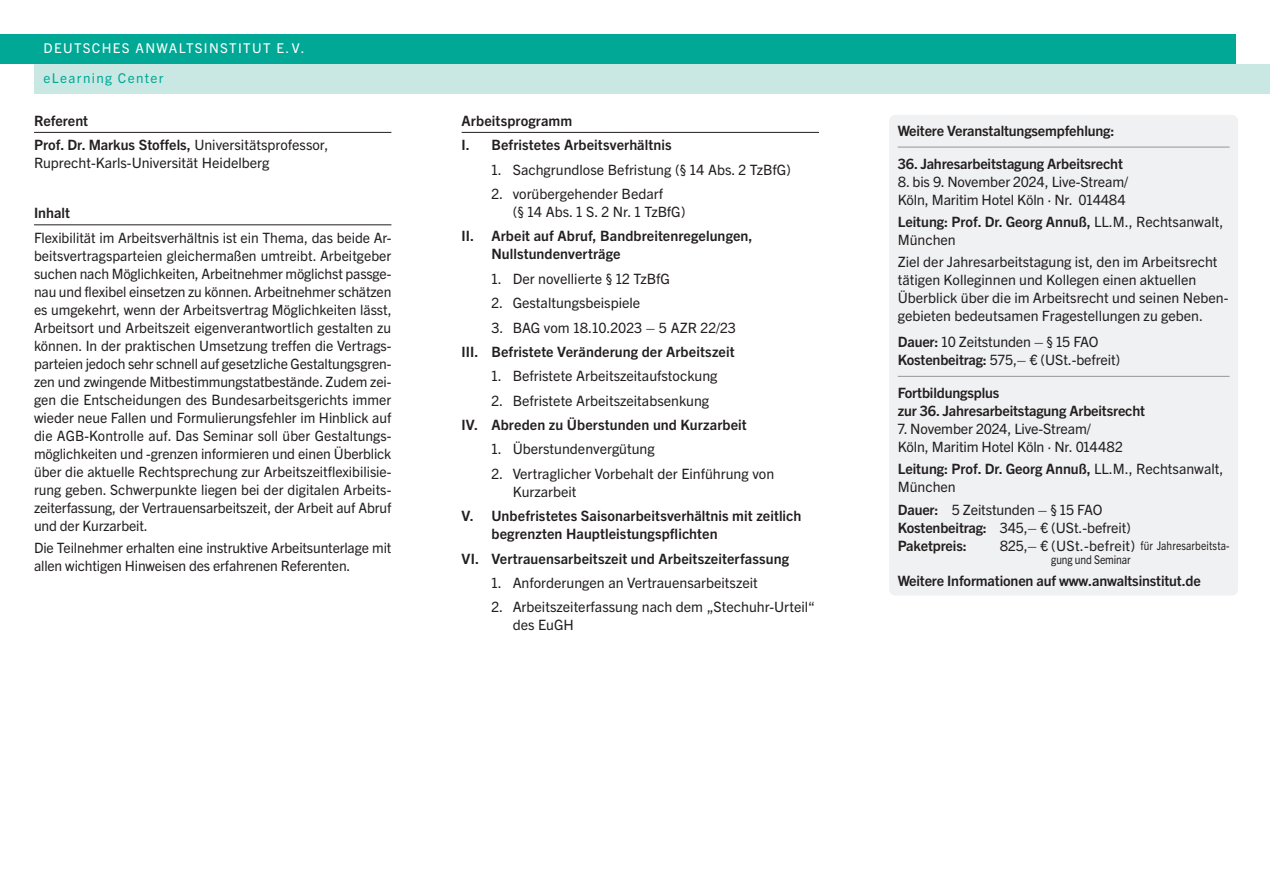
<style>
.page{position:relative;width:1270px;height:893px;background:#fff}
.page>*{position:absolute;margin:0;border:0;box-sizing:border-box;transform-origin:0 0}
.t1{font:14.25px/18px "Trade Gothic Next LT Pro";color:#231f20}
.t2{font:700 14.25px/18px "Trade Gothic Next LT Pro";color:#231f20}
.t3{font:13.5px "Trade Gothic Next LT Pro";letter-spacing:.1em;color:#fff}
.t4{font:13.5px "Trade Gothic Next LT Pro";letter-spacing:.1em;color:#00a895}
.t5{font:12px "Trade Gothic Next LT Pro";letter-spacing:-.01em;color:#231f20;scale:.85 1}
.s1{font-weight:400}
.s2{font-weight:700}
.s3{font-size:12px}
</style>
<div class="page">
<div style="left:34px;top:64px;width:1235px;height:30px;background:#c9e8e4"></div>
<div style="left:0;top:34px;width:1235px;height:30px;background:#00a895"></div>
<hr style="left:461px;top:132px;width:358px;height:1px;background:#231f20">
<hr style="left:34px;top:132px;width:357px;height:1px;background:#231f20">
<hr style="left:34px;top:225px;width:357px;height:1px;background:#231f20">
<div style="left:889px;top:115px;width:348px;height:481px;background:#f0f1f2;border-radius:6px"></div>
<hr style="left:897px;top:147px;width:332px;height:1px;background:#939598">
<hr style="left:897px;top:376px;width:332px;height:1px;background:#939598">
<p class="t3" style="left:44px;top:39px;width:262px">DEUTSCHES ANWALTSINSTITUT E.V.</p>
<p class="t4" style="left:44px;top:69px;width:121px">eLearning Center</p>
<p class="t2" style="left:34px;top:107px;width:296px;line-height:24.5px">Referent<br>Prof. Dr. Markus Stoffels, <span class="s1">Universitätsprofessor,</span></p>
<p class="t1" style="left:34px;top:153px;width:237px">Ruprecht-Karls-Universität Heidelberg</p>
<p class="t2" style="left:34px;top:203px;width:37px">Inhalt</p>
<p class="t1" style="left:34px;top:228px;width:359px;text-align:justify">Flexibilität im Arbeitsverhältnis ist ein Thema, das beide Ar&shy;beitsvertragsparteien gleichermaßen umtreibt. Arbeitgeber suchen nach Möglichkeiten, Arbeitnehmer möglichst passge&shy;nau und flexibel einsetzen zu können. Arbeitnehmer schätzen es umgekehrt, wenn der Arbeitsvertrag Möglichkeiten lässt, Arbeitsort und Arbeitszeit eigenverantwortlich gestalten zu können. In der praktischen Umsetzung treffen die Vertrags&shy;parteien jedoch sehr schnell auf gesetzliche Gestaltungsgren&shy;zen und zwingende Mitbestimmungstatbestände. Zudem zei&shy;gen die Entscheidungen des Bundesarbeitsgerichts immer wieder neue Fallen und Formulierungsfehler im Hinblick auf die AGB-Kontrolle auf. Das Seminar soll über Gestaltungs&shy;möglichkeiten und -grenzen informieren und einen Überblick über die aktuelle Rechtsprechung zur Arbeitszeitflexibilisie&shy;rung geben. Schwerpunkte liegen bei der digitalen Arbeits&shy;zeiterfassung, der Vertrauensarbeitszeit, der Arbeit auf Abruf und der Kurzarbeit.</p>
<p class="t1" style="left:34px;top:538px;width:359px">Die Teilnehmer erhalten eine instruktive Arbeitsunterlage mit allen wichtigen Hinweisen des erfahrenen Referenten.</p>
<p class="t2" style="left:461px;top:107px;width:211px;line-height:24.5px">Arbeitsprogramm<br>I. Befristetes Arbeitsverhältnis</p>
<p class="t1" style="left:491px;top:159px;width:301px">1. Sachgrundlose Befristung (§ 14 Abs. 2 TzBfG)</p>
<p class="t1" style="left:512px;top:184px;width:174px;text-indent:-21px">2. vorübergehender Bedarf<br>(§ 14 Abs. 1 S. 2 Nr. 1 TzBfG)</p>
<p class="t2" style="left:491px;top:226px;width:263px;text-indent:-30px">II. Arbeit auf Abruf, Bandbreitenregelungen,<br>Nullstundenverträge</p>
<p class="t1" style="left:491px;top:269px;width:180px">1. Der novellierte § 12 TzBfG</p>
<p class="t1" style="left:491px;top:293px;width:150px">2. Gestaltungsbeispiele</p>
<p class="t1" style="left:491px;top:317px;width:246px">3. BAG vom 18.10.2023 – 5 AZR 22/23</p>
<p class="t2" style="left:461px;top:342px;width:274px">III. Befristete Veränderung der Arbeitszeit</p>
<p class="t1" style="left:491px;top:366px;width:228px">1. Befristete Arbeitszeitaufstockung</p>
<p class="t1" style="left:491px;top:391px;width:219px">2. Befristete Arbeitszeitabsenkung</p>
<p class="t2" style="left:461px;top:415px;width:287px">IV. Abreden zu Überstunden und Kurzarbeit</p>
<p class="t1" style="left:491px;top:439px;width:165px">1. Überstundenvergütung</p>
<p class="t1" style="left:512px;top:464px;width:263px;text-indent:-21px">2. Vertraglicher Vorbehalt der Einführung von<br>Kurzarbeit</p>
<p class="t2" style="left:491px;top:506px;width:311px;text-indent:-30px">V. Unbefristetes Saisonarbeitsverhältnis mit zeitlich begrenzten Hauptleistungspflichten</p>
<p class="t2" style="left:461px;top:548px;width:329px">VI. Vertrauensarbeitszeit und Arbeitszeiterfassung</p>
<p class="t1" style="left:491px;top:573px;width:268px">1. Anforderungen an Vertrauensarbeitszeit</p>
<p class="t1" style="left:512px;top:597px;width:304px;text-indent:-21px">2. Arbeitszeiterfassung nach dem „Stechuhr-Urteil“ des EuGH</p>
<p class="t2" style="left:897px;top:121px;width:218px">Weitere Veranstaltungsempfehlung:</p>
<p class="t2" style="left:897px;top:154px;width:227px">36. Jahresarbeitstagung Arbeitsrecht</p>
<p class="t1" style="left:897px;top:172px;width:232px">8. bis 9. November 2024, Live-Stream/<br>Köln, Maritim Hotel Köln · Nr. 014484</p>
<p class="t2" style="left:897px;top:212px;width:327px">Leitung: Prof. Dr. Georg Annuß, <span class="s1">LL.M., Rechtsanwalt,<br>München</span></p>
<p class="t1" style="left:897px;top:252px;width:332px">Ziel der Jahresarbeitstagung ist, den im Arbeitsrecht tätigen Kolleginnen und Kollegen einen aktuellen Überblick über die im Arbeitsrecht und seinen Neben&shy;gebieten bedeutsamen Fragestellungen zu geben.</p>
<p class="t1" style="left:897px;top:332px;width:224px"><span class="s2">Dauer:</span> 10 Zeitstunden – § 15 FAO<br><span class="s2">Kostenbeitrag:</span> 575,– € (USt.-befreit)</p>
<p class="t2" style="left:897px;top:383px;width:249px">Fortbildungsplus<br>zur 36. Jahresarbeitstagung Arbeitsrecht</p>
<p class="t1" style="left:897px;top:419px;width:227px">7. November 2024, Live-Stream/<br>Köln, Maritim Hotel Köln · Nr. 014482</p>
<p class="t2" style="left:897px;top:459px;width:327px">Leitung: Prof. Dr. Georg Annuß, <span class="s1">LL.M., Rechtsanwalt,<br>München</span></p>
<p class="t1" style="left:897px;top:499px;width:235px"><span class="s2">Dauer:</span> 5 Zeitstunden – § 15 FAO<br><span class="s2">Kostenbeitrag:</span> 345,– € (USt.-befreit)<br><span class="s2">Paketpreis:</span></p>
<p class="t1" style="left:999px;top:535px;width:231px">825,– € (USt.-befreit) <span class="s3">für Jahresarbeitsta-</span></p>
<p class="t5" style="left:1051px;top:551px;width:95px">gung und Seminar</p>
<p class="t2" style="left:897px;top:571px;width:305px">Weitere Informationen auf www.anwaltsinstitut.de</p>
</div>
